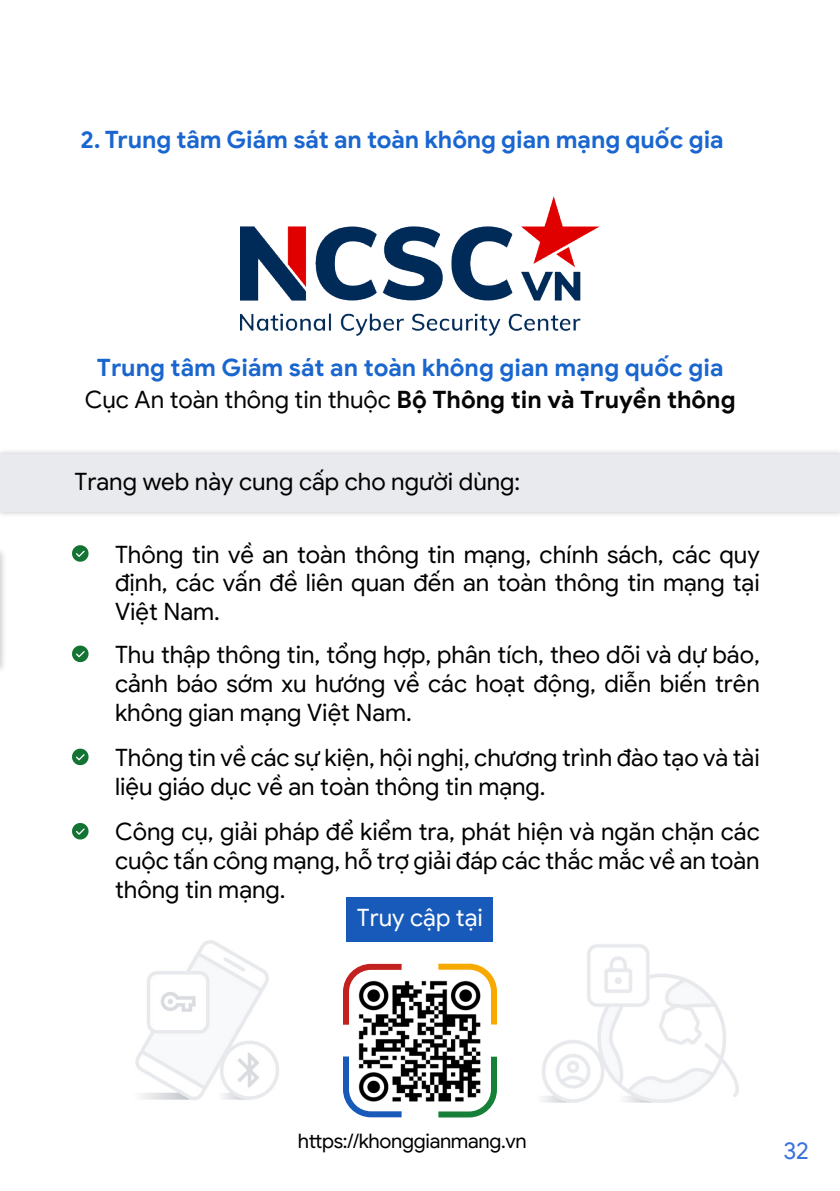
<style>
.page{position:relative;width:840px;height:1191px;background:#fff}
.page>*{position:absolute;margin:0;border:0;box-sizing:border-box;transform-origin:0 0}
.t1{font:24px/28.8px "Google Sans";color:#000;text-align:justify}
.t2{font:700 24px/32px "Google Sans";color:#1a66cf;text-align:center}
.t3{font:700 24px "Google Sans";color:#1a66d0}
.t4{font:24px "Google Sans";color:#fff}
.t5{font:24px "Google Sans";color:#3870de}
.t6{font:20px "Google Sans";letter-spacing:-.015em;color:#000}
.s1{font-weight:400;color:#050505}
.s2{color:#050505}
</style>
<div class="page">
<img style="left:358px;top:980px;width:123px;height:122px">
<div style="left:0;top:454px;width:839px;height:57px;background:#e8eaed"></div>
<svg style="left:72px;top:545px;width:16px;height:17px"></svg>
<svg style="left:72px;top:645px;width:16px;height:17px"></svg>
<svg style="left:72px;top:748px;width:16px;height:17px"></svg>
<svg style="left:72px;top:823px;width:16px;height:16px"></svg>
<svg style="left:343px;top:963px;width:64px;height:67px"></svg>
<svg style="left:432px;top:963px;width:65px;height:67px"></svg>
<svg style="left:343px;top:1050px;width:64px;height:68px"></svg>
<svg style="left:432px;top:1050px;width:65px;height:68px"></svg>
<div style="left:346px;top:897px;width:147px;height:45px;background:#185aba"></div>
<img style="left:240px;top:196px;width:359px;height:139px">
<img style="left:135px;top:940px;width:144px;height:160px">
<img style="left:542px;top:944px;width:197px;height:159px">
<p class="t3" style="left:80px;top:124px;width:644px">2. Trung tâm Giám sát an toàn không gian mạng quốc gia</p>
<p class="t2" style="left:85px;top:351px;width:652px">Trung tâm Giám sát an toàn không gian mạng quốc gia<br><span class="s1">Cục An toàn thông tin thuộc</span> <span class="s2">Bộ Thông tin và Truyền thông</span></p>
<p class="t1" style="left:75px;top:466px;width:447px">Trang web này cung cấp cho người dùng:</p>
<p class="t1" style="left:115px;top:539px;width:646px">Thông tin về an toàn thông tin mạng, chính sách, các quy định, các vấn đề liên quan đến an toàn thông tin mạng tại Việt Nam.</p>
<p class="t1" style="left:115px;top:639px;width:646px">Thu thập thông tin, tổng hợp, phân tích, theo dõi và dự báo, cảnh báo sớm xu hướng về các hoạt động, diễn biến trên không gian mạng Việt Nam.</p>
<p class="t1" style="left:115px;top:742px;width:646px">Thông tin về các sự kiện, hội nghị, chương trình đào tạo và tài liệu giáo dục về an toàn thông tin mạng.</p>
<p class="t1" style="left:115px;top:817px;width:646px">Công cụ, giải pháp để kiểm tra, phát hiện và ngăn chặn các cuộc tấn công mạng, hỗ trợ giải đáp các thắc mắc về an toàn thông tin mạng.</p>
<p class="t4" style="left:356px;top:902px;width:127px">Truy cập tại</p>
<p class="t6" style="left:298px;top:1127px;width:230px">https://khonggianmang.vn</p>
<p class="t5" style="left:782px;top:1135px;width:27px">32</p>
</div>
